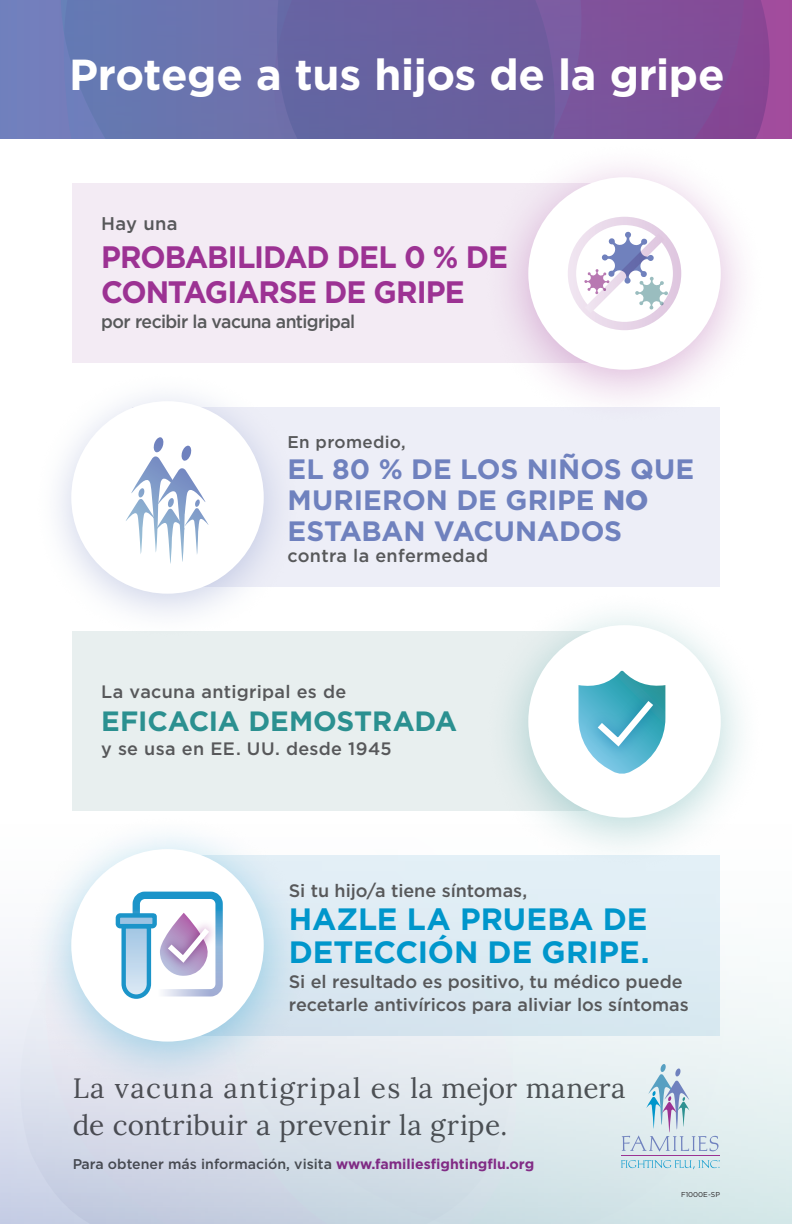
<style>
.page{position:relative;width:792px;height:1224px;background:#fff}
.page>*{position:absolute;margin:0;border:0;box-sizing:border-box;transform-origin:0 0}
.t1{font:700 43.4px "Gotham";letter-spacing:-.01em;color:#fff}
.t2{font:700 31px/35px "Gotham";letter-spacing:-.035em;color:#9c3293;scale:.96 1}
.t3{font:700 30.8px/33px "Gotham";color:#0096cb}
.t4{font:28px/36.8px "Lora";letter-spacing:.02em;color:#57585a}
.t5{font:700 28px/31px "Gotham";color:#6f81be}
.t6{font:700 27.9px "Gotham";letter-spacing:-.005em;color:#2b9090}
.t7{font:500 18.4px "Gotham";letter-spacing:-.035em;color:#57585a;scale:.96 1}
.t8{font:500 18.4px "Gotham";letter-spacing:-.035em;color:#57585a}
.t9{font:500 18px/23.2px "Gotham";color:#57585a}
.t10{font:500 18px "Gotham";letter-spacing:.02em;color:#57585a}
.t11{font:500 17px "Gotham";letter-spacing:.02em;color:#57585a}
.t12{font:500 14.1px "Gotham";color:#57585a}
.t13{font:7px "Gotham";color:#231f20}
.s1{font-weight:900}
.s2{font-weight:700;color:#9c3293}
</style>
<div class="page">
<svg style="left:0;top:0;width:792px;height:138px;background:#826db1"></svg>
<svg style="left:581px;top:0;width:189px;height:138px;background:#804d98"></svg>
<div style="left:40px;top:0;width:24px;height:138px;background:#747ebc"></div>
<svg style="left:64px;top:0;width:517px;height:138px;background:#6a68a6"></svg>
<svg style="left:0;top:956px;width:792px;height:268px"></svg>
<svg style="left:20px;top:956px;width:181px;height:268px;background:#d0d6e6"></svg>
<svg style="left:201px;top:956px;width:549px;height:268px"></svg>
<svg style="left:209px;top:956px;width:517px;height:268px;background:#dae4eb"></svg>
<hr style="left:621px;top:1155px;width:98px;height:1px;background:#9c3293">
<svg style="left:621px;top:1160px;width:99px;height:9px"></svg>
<svg style="left:622px;top:1064px;width:97px;height:88px;background:#d1e0e8"></svg>
<div style="left:72px;top:183px;width:580px;height:180px;background:#f3ebf4"></div>
<div style="left:482px;top:141px;width:285px;height:285px;background:#9c3293;opacity:.35"></div>
<div style="left:528px;top:177px;width:193px;height:193px;background:#fff;border-radius:50%"></div>
<div style="left:568px;top:217px;width:113px;height:113px;border:8px solid #fff;border-radius:50%"></div>
<svg style="left:576px;top:225px;width:97px;height:97px"></svg>
<div style="left:72px;top:631px;width:580px;height:180px;background:#e8efef"></div>
<div style="left:483px;top:590px;width:283px;height:282px;background:#2e9191;opacity:.35"></div>
<div style="left:528px;top:625px;width:193px;height:193px;background:#fff;border-radius:50%"></div>
<img style="left:665px;top:685px;width:1px;height:39px">
<svg style="left:578px;top:671px;width:87px;height:103px"></svg>
<div style="left:148px;top:855px;width:572px;height:180px;background:#ddebf3"></div>
<div style="left:25px;top:813px;width:285px;height:285px;background:#0096cb;opacity:.35"></div>
<div style="left:71px;top:849px;width:193px;height:193px;background:#fff;border-radius:50%"></div>
<svg style="left:116px;top:892px;width:107px;height:107px"></svg>
<svg style="left:157px;top:989px;width:54px;height:8px"></svg>
<div style="left:132px;top:407px;width:588px;height:180px;background:#edeef7"></div>
<div style="left:33px;top:371px;width:269px;height:269px;background:#6f81be;opacity:.35"></div>
<div style="left:71px;top:401px;width:193px;height:193px;background:#fff;border-radius:50%"></div>
<svg style="left:126px;top:437px;width:83px;height:127px"></svg>
<h1 class="t1" style="left:69px;top:46px;width:657px">Protege a tus hijos de la gripe</h1>
<p class="t8" style="left:101px;top:212px;width:78px">Hay una</p>
<h2 class="t2" style="left:101px;top:240px;width:425px">PROBABILIDAD DEL 0 % DE<br>CONTAGIARSE DE GRIPE</h2>
<p class="t7" style="left:101px;top:309px;width:266px">por recibir la vacuna antigripal</p>
<p class="t11" style="left:288px;top:431px;width:120px">En promedio,</p>
<h3 class="t5" style="left:288px;top:454px;width:408px">EL 80 % DE LOS NIÑOS QUE<br>MURIERON DE GRIPE <span class="s1">NO<br></span>ESTABAN VACUNADOS</h3>
<p class="t10" style="left:288px;top:544px;width:202px">contra la enfermedad</p>
<p class="t10" style="left:101px;top:680px;width:247px">La vacuna antigripal es de</p>
<h3 class="t6" style="left:101px;top:702px;width:357px">EFICACIA DEMOSTRADA</h3>
<p class="t10" style="left:101px;top:737px;width:292px">y se usa en EE. UU. desde 1945</p>
<p class="t9" style="left:289px;top:879px;width:240px">Si tu hijo/a tiene síntomas,</p>
<h3 class="t3" style="left:289px;top:903px;width:362px">HAZLE LA PRUEBA DE<br>DETECCIÓN DE GRIPE.</h3>
<p class="t9" style="left:289px;top:970px;width:402px">Si el resultado es positivo, tu médico puede recetarle antivíricos para aliviar los síntomas</p>
<h3 class="t4" style="left:72px;top:1068px;width:555px">La vacuna antigripal es la mejor manera de contribuir a prevenir la gripe.</h3>
<p class="t12" style="left:72px;top:1155px;width:463px">Para obtener más información, visita <span class="s2">www.familiesfightingflu.org</span></p>
<p class="t13" style="left:681px;top:1190px;width:40px">F1000E-SP</p>
</div>
